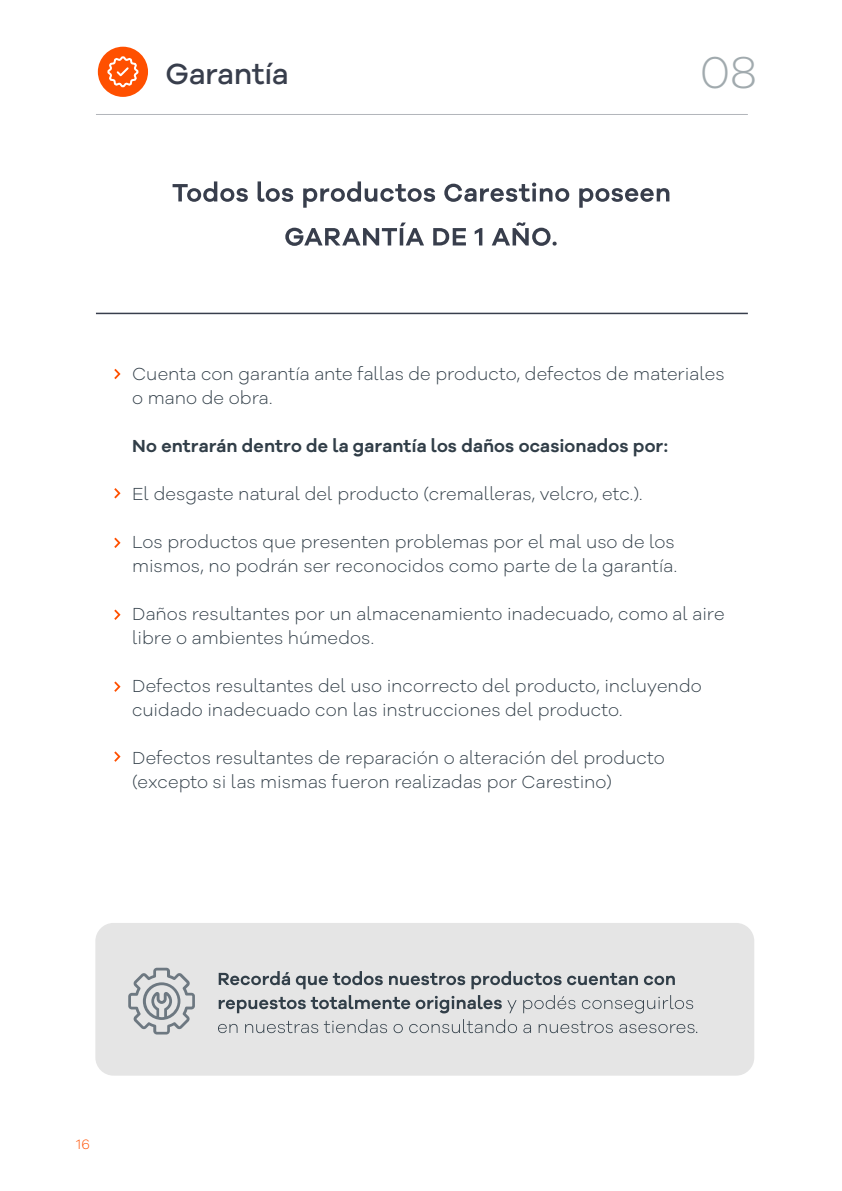
<style>
.page{position:relative;width:842px;height:1191px;background:#fff}
.page>*{position:absolute;margin:0;border:0;box-sizing:border-box;transform-origin:0 0}
.t1{font:300 46px "Galano Grotesque Alt";color:#a1aaae}
.t2{font:500 30px "Galano Grotesque Alt";letter-spacing:-.005em;color:#383e4c}
.t3{font:300 18px/24px "Galano Grotesque Alt";letter-spacing:.005em;color:#313e48}
.t4{font:600 18px "Galano Grotesque Alt";letter-spacing:.005em;color:#313e48}
.t5{font:300 14px "Galano Grotesque Alt";color:#ff5000}
</style>
<div class="page">
<hr style="left:96px;top:114px;width:652px;height:1px;background:#b3b6bb">
<div style="left:95px;top:923px;width:659px;height:152px;background:#e5e5e5;border-radius:18px"></div>
<svg style="left:285px;top:222px;width:139px;height:24px"></svg>
<svg style="left:433px;top:228px;width:33px;height:17px"></svg>
<svg style="left:475px;top:228px;width:7px;height:17px"></svg>
<svg style="left:492px;top:222px;width:65px;height:24px"></svg>
<hr style="left:96px;top:313px;width:652px;height:1px;background:#383e4c">
<svg style="left:219px;top:971px;width:71px;height:14px"></svg>
<svg style="left:296px;top:971px;width:87px;height:18px"></svg>
<svg style="left:389px;top:973px;width:76px;height:12px"></svg>
<svg style="left:471px;top:971px;width:167px;height:18px"></svg>
<svg style="left:644px;top:975px;width:31px;height:10px"></svg>
<svg style="left:219px;top:995px;width:191px;height:18px"></svg>
<svg style="left:416px;top:995px;width:100px;height:18px"></svg>
<svg style="left:523px;top:995px;width:52px;height:18px"></svg>
<svg style="left:582px;top:995px;width:111px;height:18px"></svg>
<svg style="left:218px;top:1024px;width:19px;height:9px"></svg>
<svg style="left:245px;top:1021px;width:73px;height:12px"></svg>
<svg style="left:324px;top:1019px;width:63px;height:14px"></svg>
<svg style="left:394px;top:1024px;width:9px;height:9px"></svg>
<svg style="left:409px;top:1019px;width:108px;height:14px"></svg>
<svg style="left:523px;top:1024px;width:8px;height:9px"></svg>
<svg style="left:539px;top:1021px;width:74px;height:12px"></svg>
<svg style="left:619px;top:1024px;width:78px;height:9px"></svg>
<svg style="left:114px;top:369px;width:7px;height:10px"></svg>
<svg style="left:114px;top:488px;width:7px;height:10px"></svg>
<svg style="left:114px;top:537px;width:7px;height:11px"></svg>
<svg style="left:114px;top:609px;width:7px;height:11px"></svg>
<svg style="left:114px;top:681px;width:7px;height:11px"></svg>
<svg style="left:114px;top:751px;width:7px;height:11px"></svg>
<svg style="left:128px;top:967px;width:67px;height:67px"></svg>
<svg style="left:173px;top:181px;width:75px;height:21px"></svg>
<svg style="left:258px;top:181px;width:35px;height:21px"></svg>
<svg style="left:303px;top:181px;width:132px;height:27px"></svg>
<svg style="left:444px;top:182px;width:125px;height:20px"></svg>
<svg style="left:579px;top:188px;width:90px;height:20px"></svg>
<div style="left:98px;top:47px;width:50px;height:50px;background:#ff5000;border-radius:50%"></div>
<svg style="left:107px;top:56px;width:32px;height:31px"></svg>
<h2 class="t2" style="left:165px;top:55px;width:125px">Garantía</h2>
<h1 class="t1" style="left:700px;top:43px;width:58px">08</h1>
<p class="t3" style="left:132px;top:362px;width:594px">Cuenta con garantía ante fallas de producto, defectos de materiales o mano de obra.</p>
<p class="t4" style="left:132px;top:435px;width:537px">No entrarán dentro de la garantía los daños ocasionados por:</p>
<p class="t3" style="left:132px;top:482px;width:512px">El desgaste natural del producto (cremalleras, velcro, etc.).</p>
<p class="t3" style="left:132px;top:530px;width:546px">Los productos que presenten problemas por el mal uso de los mismos, no podrán ser reconocidos como parte de la garantía.</p>
<p class="t3" style="left:132px;top:602px;width:594px">Daños resultantes por un almacenamiento inadecuado, como al aire libre o ambientes húmedos.</p>
<p class="t3" style="left:132px;top:674px;width:571px">Defectos resultantes del uso incorrecto del producto, incluyendo cuidado inadecuado con las instrucciones del producto.</p>
<p class="t3" style="left:132px;top:746px;width:534px">Defectos resultantes de reparación o alteración del producto (excepto si las mismas fueron realizadas por Carestino)</p>
<p class="t5" style="left:76px;top:1135px;width:15px">16</p>
</div>
